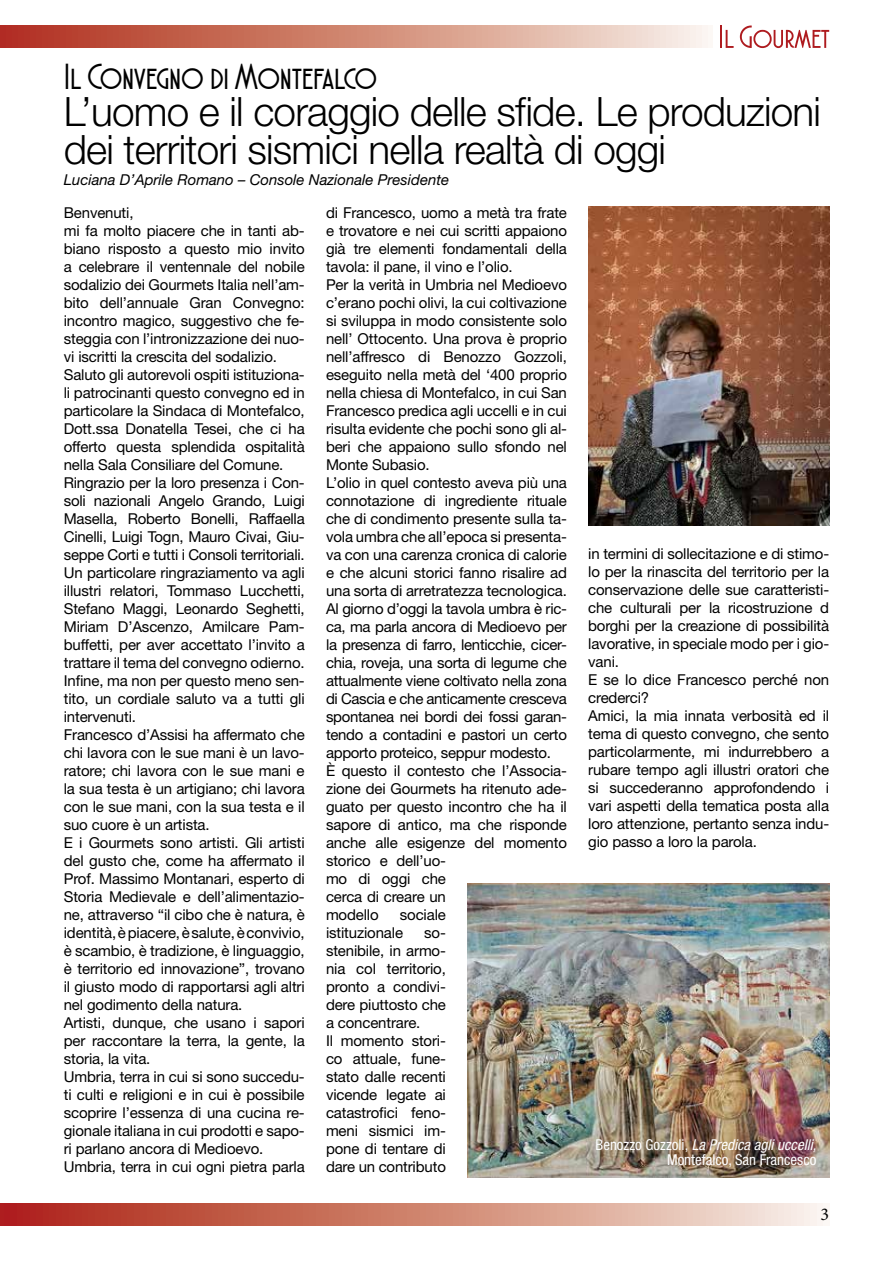
<style>
.page{position:relative;width:893px;height:1263px;background:#fff}
.page>*{position:absolute;margin:0;border:0;box-sizing:border-box;transform-origin:0 0}
.t1{font:300 40.5px/37.5px "Helvetica Neue";letter-spacing:-.02em;color:#000}
.t2{font:36px "Atlantic Cruise";color:#000}
.t3{font:18px "Minion Pro";color:#000}
.t4{font:15px/18px "Helvetica Neue";letter-spacing:-.01em;color:#000}
.t5{font:condensed 15px/15px "Helvetica Neue";color:#fff;text-align:right}
.t6{font:italic 15px "Helvetica Neue";color:#000}
.s1{font-style:italic}
</style>
<div class="page">
<svg style="left:0;top:1203px;width:823px;height:23px;background:#d08574"></svg>
<hr style="left:720px;top:26px;width:2px;height:22px;background:#ae1b1f">
<svg style="left:726px;top:30px;width:8px;height:18px"></svg>
<svg style="left:740px;top:26px;width:89px;height:22px"></svg>
<svg style="left:0;top:26px;width:708px;height:22px;background:#d28b7a"></svg>
<img style="left:467px;top:883px;width:362px;height:295px">
<img style="left:588px;top:206px;width:241px;height:320px">
<h2 class="t2" style="left:64px;top:58px;width:314px">Il Convegno di Montefalco</h2>
<h1 class="t1" style="left:64px;top:92px;width:759px">L’uomo e il coraggio delle sfide. Le produzioni dei territori sismici nella realtà di oggi</h1>
<p class="t6" style="left:64px;top:171px;width:387px">Luciana D’Aprile Romano – Console Nazionale Presidente</p>
<p class="t4" style="left:64px;top:203px;width:242px">Benvenuti,<br>mi fa molto piacere che in tanti ab&shy;biano risposto a questo mio invito a celebrare il ventennale del nobile sodalizio dei Gourmets Italia nell’am&shy;bito dell’annuale Gran Convegno: incontro magico, suggestivo che fe&shy;steggia con l’intronizzazione dei nuo&shy;vi iscritti la crescita del sodalizio.<br>Saluto gli autorevoli ospiti istituziona&shy;li patrocinanti questo convegno ed in particolare la Sindaca di Montefalco, Dott.ssa Donatella Tesei, che ci ha offerto questa splendida ospitalità nella Sala Consiliare del Comune.<br>Ringrazio per la loro presenza i Con&shy;soli nazionali Angelo Grando, Luigi Masella, Roberto Bonelli, Raffaella Cinelli, Luigi Togn, Mauro Civai, Giu&shy;seppe Corti e tutti i Consoli territoriali.<br>Un particolare ringraziamento va agli illustri relatori, Tommaso Lucchetti, Stefano Maggi, Leonardo Seghetti, Miriam D’Ascenzo, Amilcare Pam&shy;buffetti, per aver accettato l’invito a trattare il tema del convegno odierno.<br>Infine, ma non per questo meno sen&shy;tito, un cordiale saluto va a tutti gli intervenuti.<br>Francesco d’Assisi ha affermato che chi lavora con le sue mani è un lavo&shy;ratore; chi lavora con le sue mani e la sua testa è un artigiano; chi lavora con le sue mani, con la sua testa e il suo cuore è un artista.<br>E i Gourmets sono artisti. Gli artisti del gusto che, come ha affermato il Prof. Massimo Montanari, esperto di Storia Medievale e dell’alimentazio&shy;ne, attraverso “il cibo che è natura, è identità, è piacere, è salute, è convivio, è scambio, è tradizione, è linguaggio, è territorio ed innovazione”, trovano il giusto modo di rapportarsi agli altri nel godimento della natura.<br>Artisti, dunque, che usano i sapori per raccontare la terra, la gente, la storia, la vita.<br>Umbria, terra in cui si sono succedu&shy;ti culti e religioni e in cui è possibile scoprire l’essenza di una cucina re&shy;gionale italiana in cui prodotti e sapo&shy;ri parlano ancora di Medioevo.<br>Umbria, terra in cui ogni pietra parla</p>
<p class="t4" style="left:326px;top:203px;width:242px">di Francesco, uomo a metà tra frate e trovatore e nei cui scritti appaiono già tre elementi fondamentali della tavola: il pane, il vino e l’olio.<br>Per la verità in Umbria nel Medioevo c’erano pochi olivi, la cui coltivazione si sviluppa in modo consistente solo nell’ Ottocento. Una prova è proprio nell’affresco di Benozzo Gozzoli, eseguito nella metà del ‘400 proprio nella chiesa di Montefalco, in cui San Francesco predica agli uccelli e in cui risulta evidente che pochi sono gli al&shy;beri che appaiono sullo sfondo nel Monte Subasio.<br>L’olio in quel contesto aveva più una connotazione di ingrediente rituale che di condimento presente sulla ta&shy;vola umbra che all’epoca si presenta&shy;va con una carenza cronica di calorie e che alcuni storici fanno risalire ad una sorta di arretratezza tecnologica.<br>Al giorno d’oggi la tavola umbra è ric&shy;ca, ma parla ancora di Medioevo per la presenza di farro, lenticchie, cicer&shy;chia, roveja, una sorta di legume che attualmente viene coltivato nella zona di Cascia e che anticamente cresceva spontanea nei bordi dei fossi garan&shy;tendo a contadini e pastori un certo apporto proteico, seppur modesto.<br>È questo il contesto che l’Associa&shy;zione dei Gourmets ha ritenuto ade&shy;guato per questo incontro che ha il sapore di antico, ma che risponde anche alle esigenze del momento storico e dell’uo-<br>mo di oggi che<br>cerca di creare un<br>modello</p>
<p class="t4" style="left:326px;top:905px;width:121px;text-indent:74px">sociale istituzionale</p>
<p class="t4" style="left:326px;top:923px;width:121px;text-indent:98px">so&shy;stenibile, in armo&shy;nia col territorio, pronto a condivi&shy;dere piuttosto che a concentrare.<br>Il momento stori&shy;co attuale, fune&shy;stato dalle recenti vicende legate ai catastrofici feno&shy;meni sismici im&shy;pone di tentare di dare un contributo</p>
<p class="t4" style="left:588px;top:544px;width:242px">in termini di sollecitazione e di stimo&shy;lo per la rinascita del territorio per la conservazione delle sue caratteristi&shy;che culturali per la ricostruzione d borghi per la creazione di possibilità lavorative, in speciale modo per i gio&shy;vani.<br>E se lo dice Francesco perché non crederci?<br>Amici, la mia innata verbosità ed il tema di questo convegno, che sento particolarmente, mi indurrebbero a rubare tempo agli illustri oratori che si succederanno approfondendo i vari aspetti della tematica posta alla loro attenzione, pertanto senza indu&shy;gio passo a loro la parola.</p>
<p class="t5" style="left:596px;top:1137px;width:222px">Benozzo Gozzoli, <span class="s1">La Predica agli uccelli,<br></span>Montefalco, San Francesco</p>
<p class="t3" style="left:820px;top:1202px;width:10px">3</p>
</div>
